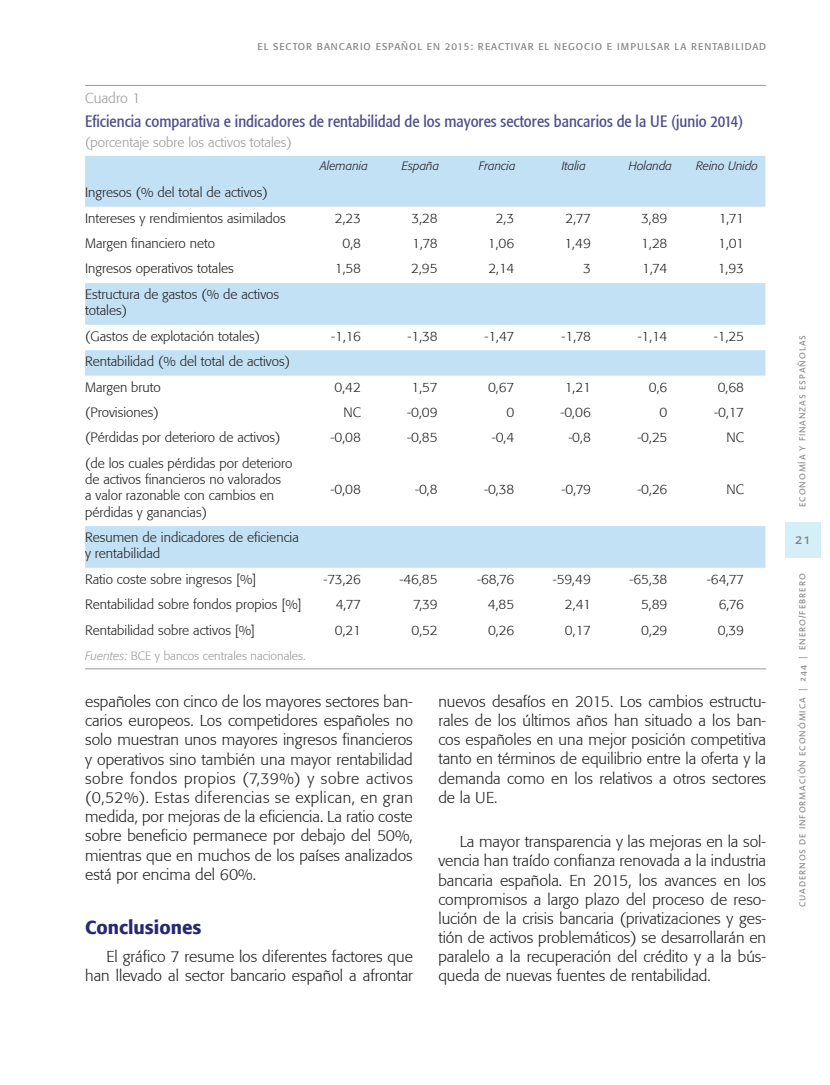
<style>
.page{position:relative;width:830px;height:1085px;background:#fff}
.page>*{position:absolute;margin:0;border:0;box-sizing:border-box;transform-origin:0 0}
._008-Epígrafe{font:500 18.75px "Formata";color:#272873}
._013-Cuadro-Grafico{font:condensed 16.5px "Formata";color:#524f8a}
._006_-_Texto_General{font:300 15.75px/19px "Formata";color:#231f20;text-align:justify}
.t1{font:15px "Linotype Aroma";color:#808285}
._012-Tabla-Cuadro-Gr{font:300 14.25px "Formata";color:#9b9a99}
._016-Tabla-Cuadro__t{font:300 13.5px/16.2px "Formata";color:#231f20}
._014-Cuadro-Grafico{font:300 13.5px "Formata";color:#9b9a99}
._015-Tabla__Encabeza{font:italic 300 12px "Formata";color:#231f20}
._017-Tabla-Cuadro-Gr{font:300 12px "Formata";color:#9b9a99}
.t2{font:9.75px "Formata";letter-spacing:.1em;color:#808285}
.t3{font:9px "Linotype Aroma";letter-spacing:.1em;color:#808285}
.s1{font-style:italic}
</style>
<div class="page">
<div style="left:784px;top:522px;width:36px;height:36px;background:#d5eff8"></div>
<svg style="left:85px;top:156px;width:680px;height:411px"></svg>
<hr style="left:85px;top:668px;width:680px;height:1px;background:#9b9a99">
<hr style="left:85px;top:85px;width:680px;height:1px;background:#9b9a99">
<p class="t2" style="left:257px;top:40px;width:510px">EL SECTOR BANCARIO ESPAÑOL EN 2015: REACTIVAR EL NEGOCIO E IMPULSAR LA RENTABILIDAD</p>
<p class="_012-Tabla-Cuadro-Gr" style="left:85px;top:89px;width:57px">Cuadro 1</p>
<p class="_013-Cuadro-Grafico" style="left:85px;top:111px;width:659px">Eficiencia comparativa e indicadores de rentabilidad de los mayores sectores bancarios de la UE (junio 2014)</p>
<p class="_014-Cuadro-Grafico" style="left:85px;top:135px;width:208px">(porcentaje sobre los activos totales)</p>
<p class="_015-Tabla__Encabeza" style="left:320px;top:158px;width:49px">Alemania</p>
<p class="_015-Tabla__Encabeza" style="left:402px;top:158px;width:39px">España</p>
<p class="_015-Tabla__Encabeza" style="left:478px;top:158px;width:38px">Francia</p>
<p class="_015-Tabla__Encabeza" style="left:561px;top:158px;width:25px">Italia</p>
<p class="_015-Tabla__Encabeza" style="left:628px;top:158px;width:45px">Holanda</p>
<p class="_015-Tabla__Encabeza" style="left:695px;top:158px;width:64px">Reino Unido</p>
<p class="_016-Tabla-Cuadro__t" style="left:85px;top:184px;width:184px">Ingresos (% del total de activos)</p>
<p class="_016-Tabla-Cuadro__t" style="left:85px;top:210px;width:202px">Intereses y rendimientos asimilados</p>
<p class="_016-Tabla-Cuadro__t" style="left:335px;top:210px;width:28px">2,23</p>
<p class="_016-Tabla-Cuadro__t" style="left:411px;top:210px;width:28px">3,28</p>
<p class="_016-Tabla-Cuadro__t" style="left:495px;top:210px;width:20px">2,3</p>
<p class="_016-Tabla-Cuadro__t" style="left:565px;top:210px;width:27px">2,77</p>
<p class="_016-Tabla-Cuadro__t" style="left:640px;top:210px;width:28px">3,89</p>
<p class="_016-Tabla-Cuadro__t" style="left:718px;top:210px;width:27px">1,71</p>
<p class="_016-Tabla-Cuadro__t" style="left:85px;top:235px;width:131px">Margen financiero neto</p>
<p class="_016-Tabla-Cuadro__t" style="left:342px;top:235px;width:20px">0,8</p>
<p class="_016-Tabla-Cuadro__t" style="left:412px;top:235px;width:27px">1,78</p>
<p class="_016-Tabla-Cuadro__t" style="left:487px;top:235px;width:28px">1,06</p>
<p class="_016-Tabla-Cuadro__t" style="left:564px;top:235px;width:28px">1,49</p>
<p class="_016-Tabla-Cuadro__t" style="left:641px;top:235px;width:28px">1,28</p>
<p class="_016-Tabla-Cuadro__t" style="left:717px;top:235px;width:27px">1,01</p>
<p class="_016-Tabla-Cuadro__t" style="left:85px;top:261px;width:150px">Ingresos operativos totales</p>
<p class="_016-Tabla-Cuadro__t" style="left:335px;top:261px;width:28px">1,58</p>
<p class="_016-Tabla-Cuadro__t" style="left:411px;top:261px;width:28px">2,95</p>
<p class="_016-Tabla-Cuadro__t" style="left:488px;top:261px;width:27px">2,14</p>
<p class="_016-Tabla-Cuadro__t" style="left:582px;top:261px;width:9px">3</p>
<p class="_016-Tabla-Cuadro__t" style="left:641px;top:261px;width:27px">1,74</p>
<p class="_016-Tabla-Cuadro__t" style="left:717px;top:261px;width:28px">1,93</p>
<p class="_016-Tabla-Cuadro__t" style="left:85px;top:286px;width:195px">Estructura de gastos (% de activos totales)</p>
<p class="_016-Tabla-Cuadro__t" style="left:85px;top:328px;width:176px">(Gastos de explotación totales)</p>
<p class="_016-Tabla-Cuadro__t" style="left:331px;top:328px;width:31px">-1,16</p>
<p class="_016-Tabla-Cuadro__t" style="left:407px;top:328px;width:32px">-1,38</p>
<p class="_016-Tabla-Cuadro__t" style="left:484px;top:328px;width:31px">-1,47</p>
<p class="_016-Tabla-Cuadro__t" style="left:561px;top:328px;width:31px">-1,78</p>
<p class="_016-Tabla-Cuadro__t" style="left:637px;top:328px;width:31px">-1,14</p>
<p class="_016-Tabla-Cuadro__t" style="left:713px;top:328px;width:32px">-1,25</p>
<p class="_016-Tabla-Cuadro__t" style="left:85px;top:353px;width:206px">Rentabilidad (% del total de activos)</p>
<p class="_016-Tabla-Cuadro__t" style="left:85px;top:379px;width:77px">Margen bruto</p>
<p class="_016-Tabla-Cuadro__t" style="left:334px;top:379px;width:28px">0,42</p>
<p class="_016-Tabla-Cuadro__t" style="left:411px;top:379px;width:28px">1,57</p>
<p class="_016-Tabla-Cuadro__t" style="left:488px;top:379px;width:28px">0,67</p>
<p class="_016-Tabla-Cuadro__t" style="left:564px;top:379px;width:28px">1,21</p>
<p class="_016-Tabla-Cuadro__t" style="left:648px;top:379px;width:20px">0,6</p>
<p class="_016-Tabla-Cuadro__t" style="left:717px;top:379px;width:28px">0,68</p>
<p class="_016-Tabla-Cuadro__t" style="left:85px;top:404px;width:75px">(Provisiones)</p>
<p class="_016-Tabla-Cuadro__t" style="left:343px;top:404px;width:19px">NC</p>
<p class="_016-Tabla-Cuadro__t" style="left:407px;top:404px;width:32px">-0,09</p>
<p class="_016-Tabla-Cuadro__t" style="left:506px;top:404px;width:9px">0</p>
<p class="_016-Tabla-Cuadro__t" style="left:560px;top:404px;width:32px">-0,06</p>
<p class="_016-Tabla-Cuadro__t" style="left:659px;top:404px;width:9px">0</p>
<p class="_016-Tabla-Cuadro__t" style="left:714px;top:404px;width:31px">-0,17</p>
<p class="_016-Tabla-Cuadro__t" style="left:85px;top:429px;width:197px">(Pérdidas por deterioro de activos)</p>
<p class="_016-Tabla-Cuadro__t" style="left:330px;top:429px;width:32px">-0,08</p>
<p class="_016-Tabla-Cuadro__t" style="left:407px;top:429px;width:32px">-0,85</p>
<p class="_016-Tabla-Cuadro__t" style="left:491px;top:429px;width:24px">-0,4</p>
<p class="_016-Tabla-Cuadro__t" style="left:568px;top:429px;width:24px">-0,8</p>
<p class="_016-Tabla-Cuadro__t" style="left:637px;top:429px;width:32px">-0,25</p>
<p class="_016-Tabla-Cuadro__t" style="left:726px;top:429px;width:19px">NC</p>
<p class="_016-Tabla-Cuadro__t" style="left:85px;top:455px;width:209px">(de los cuales pérdidas por deterioro de activos financieros no valorados<br>a valor razonable con cambios en pérdidas y ganancias)</p>
<p class="_016-Tabla-Cuadro__t" style="left:330px;top:481px;width:32px">-0,08</p>
<p class="_016-Tabla-Cuadro__t" style="left:415px;top:481px;width:24px">-0,8</p>
<p class="_016-Tabla-Cuadro__t" style="left:484px;top:481px;width:32px">-0,38</p>
<p class="_016-Tabla-Cuadro__t" style="left:561px;top:481px;width:31px">-0,79</p>
<p class="_016-Tabla-Cuadro__t" style="left:637px;top:481px;width:32px">-0,26</p>
<p class="_016-Tabla-Cuadro__t" style="left:726px;top:481px;width:19px">NC</p>
<p class="_016-Tabla-Cuadro__t" style="left:85px;top:529px;width:215px">Resumen de indicadores de eficiencia y rentabilidad</p>
<p class="_016-Tabla-Cuadro__t" style="left:85px;top:571px;width:173px">Ratio coste sobre ingresos [%]</p>
<p class="_016-Tabla-Cuadro__t" style="left:323px;top:571px;width:39px">-73,26</p>
<p class="_016-Tabla-Cuadro__t" style="left:399px;top:571px;width:40px">-46,85</p>
<p class="_016-Tabla-Cuadro__t" style="left:477px;top:571px;width:39px">-68,76</p>
<p class="_016-Tabla-Cuadro__t" style="left:552px;top:571px;width:39px">-59,49</p>
<p class="_016-Tabla-Cuadro__t" style="left:629px;top:571px;width:39px">-65,38</p>
<p class="_016-Tabla-Cuadro__t" style="left:706px;top:571px;width:39px">-64,77</p>
<p class="_016-Tabla-Cuadro__t" style="left:85px;top:596px;width:218px">Rentabilidad sobre fondos propios [%]</p>
<p class="_016-Tabla-Cuadro__t" style="left:335px;top:596px;width:27px">4,77</p>
<p class="_016-Tabla-Cuadro__t" style="left:413px;top:596px;width:26px">7,39</p>
<p class="_016-Tabla-Cuadro__t" style="left:487px;top:596px;width:28px">4,85</p>
<p class="_016-Tabla-Cuadro__t" style="left:564px;top:596px;width:27px">2,41</p>
<p class="_016-Tabla-Cuadro__t" style="left:640px;top:596px;width:28px">5,89</p>
<p class="_016-Tabla-Cuadro__t" style="left:718px;top:596px;width:27px">6,76</p>
<p class="_016-Tabla-Cuadro__t" style="left:85px;top:621px;width:171px">Rentabilidad sobre activos [%]</p>
<p class="_016-Tabla-Cuadro__t" style="left:335px;top:621px;width:28px">0,21</p>
<p class="_016-Tabla-Cuadro__t" style="left:411px;top:621px;width:28px">0,52</p>
<p class="_016-Tabla-Cuadro__t" style="left:488px;top:621px;width:28px">0,26</p>
<p class="_016-Tabla-Cuadro__t" style="left:564px;top:621px;width:27px">0,17</p>
<p class="_016-Tabla-Cuadro__t" style="left:641px;top:621px;width:28px">0,29</p>
<p class="_016-Tabla-Cuadro__t" style="left:717px;top:621px;width:28px">0,39</p>
<p class="_017-Tabla-Cuadro-Gr" style="left:85px;top:648px;width:222px"><span class="s1">Fuentes:</span> BCE y bancos centrales nacionales.</p>
<p class="_006_-_Texto_General" style="left:85px;top:692px;width:329px">españoles con cinco de los mayores sectores ban&shy;carios europeos. Los competidores españoles no solo muestran unos mayores ingresos financieros y operativos sino también una mayor rentabilidad sobre fondos propios (7,39%) y sobre activos (0,52%). Estas diferencias se explican, en gran medida, por mejoras de la eficiencia. La ratio coste sobre beneficio permanece por debajo del 50%, mientras que en muchos de los países analizados está por encima del 60%.</p>
<p class="_008-Epígrafe" style="left:85px;top:916px;width:118px">Conclusiones</p>
<p class="_006_-_Texto_General" style="left:85px;top:946px;width:329px;text-align:right">El gráfico 7 resume los diferentes factores que han llevado al sector bancario español a afrontar</p>
<p class="_006_-_Texto_General" style="left:438px;top:692px;width:329px">nuevos desafíos en 2015. Los cambios estructu&shy;rales de los últimos años han situado a los ban&shy;cos españoles en una mejor posición competitiva tanto en términos de equilibrio entre la oferta y la demanda como en los relativos a otros sectores de la UE.</p>
<p class="_006_-_Texto_General" style="left:438px;top:832px;width:329px;text-indent:21px">La mayor transparencia y las mejoras en la sol&shy;vencia han traído confianza renovada a la industria bancaria española. En 2015, los avances en los compromisos a largo plazo del proceso de reso&shy;lución de la crisis bancaria (privatizaciones y ges&shy;tión de activos problemáticos) se desarrollarán en paralelo a la recuperación del crédito y a la bús&shy;queda de nuevas fuentes de rentabilidad.</p>
<p class="t3" style="left:796px;top:507px;width:174px;rotate:-90deg">ECONOMÍA Y FINANZAS ESPAÑOLAS</p>
<p class="t1" style="left:794px;top:529px;width:18px">21</p>
<p class="t3" style="left:796px;top:907px;width:335px;rotate:-90deg">CUADERNOS DE INFORMACIÓN ECONÓMICA | 244 | ENERO/FEBRERO</p>
</div>
